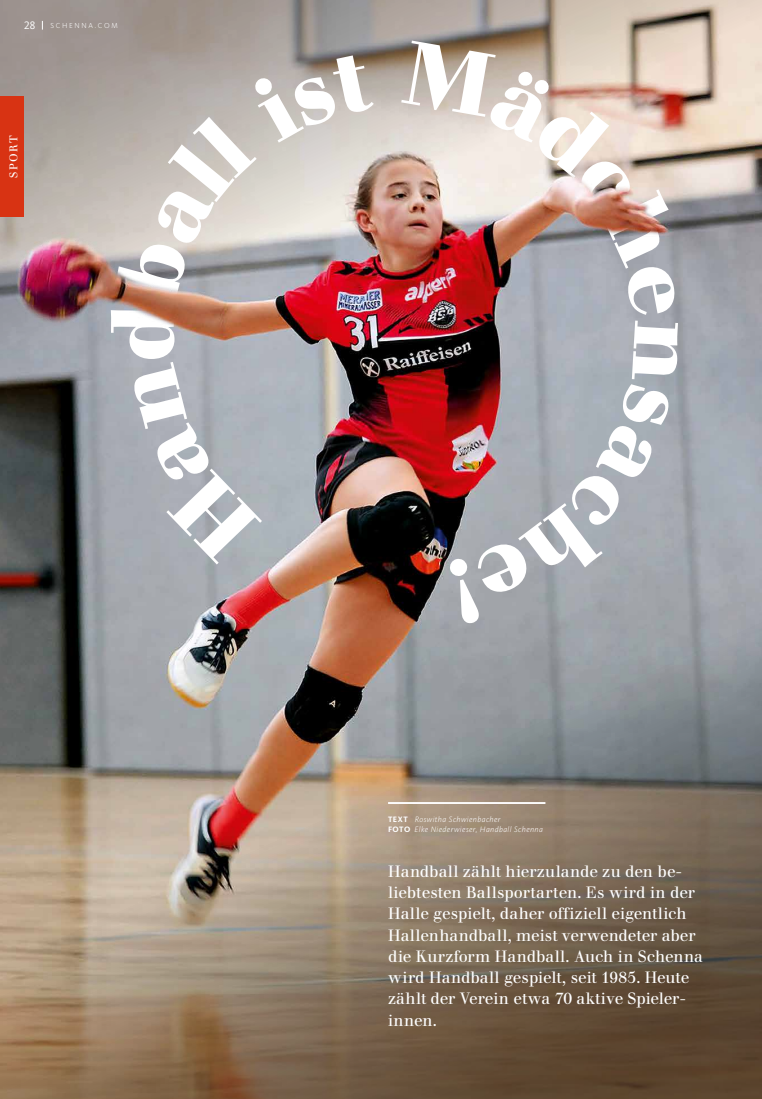
<style>
.page{position:relative;width:762px;height:1099px;background:#fff}
.page>*{position:absolute;margin:0;border:0;box-sizing:border-box;transform-origin:0 0}
.t1{font:700 88.75px "Walbaum";color:#fff}
.t2{font:16.25px/21.2px "Walbaum";color:#fff}
.t3{font:11.25px "Walbaum";letter-spacing:.12em;color:#fff}
.t4{font:11.25px "Kievit OT";color:#fff}
.t5{font:italic 300 8.12px/10px "Kievit OT";letter-spacing:.05em;color:#fff}
.t6{font:300 7.5px "Kievit OT";letter-spacing:.23em;color:#fff}
.s1{font-weight:700;font-style:normal}
</style>
<div class="page">
<svg style="left:0;top:696px;width:762px;height:402px;background:#8a7a69"></svg>
<hr style="left:388px;top:802px;width:157px;height:2px;background:#fff">
<img style="left:0;top:0;width:762px;height:696px">
<div style="left:130px;top:362px;width:132px;height:202px;background:#aaafb7"></div>
<svg style="left:113px;top:53px;width:262px;height:252px;background:#bfb1ad"></svg>
<img style="left:401px;top:41px;width:282px;height:584px">
<p class="t4" style="left:24px;top:19px;width:13px">28</p>
<p class="t6" style="left:50px;top:22px;width:69px">SCHENNA.COM</p>
<p class="t3" style="left:7px;top:178px;width:44px;rotate:-90deg">SPORT</p>
<h1 class="t1" style="left:91px;top:363px;width:61px;rotate:-90deg">d</h1>
<p class="t5" style="left:388px;top:814px;width:156px"><span class="s1">TEXT</span> Roswitha Schwienbacher<br><span class="s1">FOTO</span> Elke Niederwieser, Handball Schenna</p>
<p class="t2" style="left:388px;top:860px;width:316px">Handball zählt hierzulande zu den be&shy;liebtesten Ballsportarten. Es wird in der Halle gespielt, daher offiziell eigentlich Hallenhandball, meist verwendeter aber die Kurzform Handball. Auch in Schenna wird Handball gespielt, seit 1985. Heute zählt der Verein etwa 70 aktive Spieler&shy;innen.</p>
</div>
